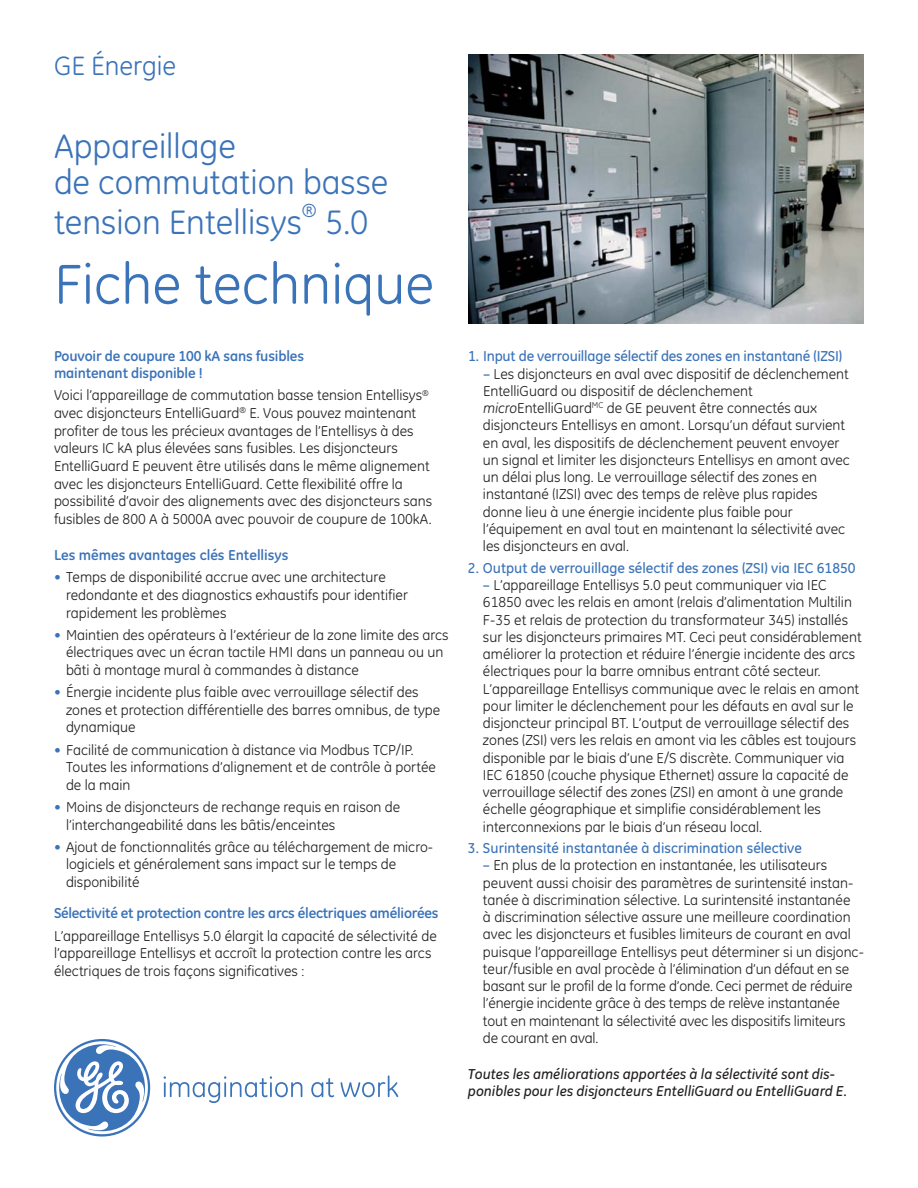
<style>
.page{position:relative;width:918px;height:1188px;background:#fff}
.page>*{position:absolute;margin:0;border:0;box-sizing:border-box;transform-origin:0 0}
.t1{font:57px "GE Inspira";color:#3b73b9}
.t2{font:34.5px/36px "GE Inspira";color:#3b73b9}
.t3{font:27px "GE Inspira";color:#3b73b9}
.t4{font:19.2px "GE Inspira";color:#3b73b9}
.t5{font:14.7px/17.2px "GE Inspira";color:#231f20}
.t6{font:500 14.7px "GE Inspira";color:#3b73b9}
.t7{font:700 14.7px/17.5px "GE Inspira";letter-spacing:-.01em;color:#3b73b9}
.t8{font:italic 500 14.7px/17.5px "GE Inspira";color:#231f20}
.s1{color:#3b73b9}
.s2{font-weight:500;color:#3b73b9}
.s3{font-style:italic}
</style>
<div class="page">
<svg style="left:164px;top:1076px;width:138px;height:27px"></svg>
<svg style="left:311px;top:1078px;width:23px;height:19px"></svg>
<svg style="left:341px;top:1075px;width:57px;height:22px"></svg>
<svg style="left:54px;top:1039px;width:96px;height:98px"></svg>
<img style="left:469px;top:55px;width:395px;height:269px">
<h3 class="t3" style="left:54px;top:50px;width:124px">GE Énergie</h3>
<h2 class="t2" style="left:54px;top:128px;width:336px">Appareillage<br>de commutation basse</h2>
<h2 class="t2" style="left:54px;top:205px;width:249px">tension Entellisys</h2>
<h3 class="t4" style="left:302px;top:200px;width:16px">®</h3>
<h2 class="t2" style="left:325px;top:205px;width:45px">5.0</h2>
<h1 class="t1" style="left:54px;top:251px;width:382px">Fiche technique</h1>
<p class="t7" style="left:54px;top:347px;width:252px">Pouvoir de coupure 100 kA sans fusibles maintenant disponible !</p>
<p class="t5" style="left:54px;top:387px;width:380px;line-height:17.7px">Voici l’appareillage de commutation basse tension Entellisys<sup>® </sup>avec disjoncteurs EntelliGuard<sup>®</sup> E. Vous pouvez maintenant profiter de tous les précieux avantages de l’Entellisys à des valeurs IC kA plus élevées sans fusibles. Les disjoncteurs EntelliGuard E peuvent être utilisés dans le même alignement avec les disjoncteurs EntelliGuard. Cette flexibilité offre la possibilité d’avoir des alignements avec des disjoncteurs sans fusibles de 800 A à 5000A avec pouvoir de coupure de 100kA.</p>
<p class="t7" style="left:54px;top:546px;width:236px">Les mêmes avantages clés Entellisys</p>
<p class="t5" style="left:66px;top:569px;width:344px;text-indent:-12px"><span class="s1">•</span> Temps de disponibilité accrue avec une architecture redondante et des diagnostics exhaustifs pour identifier rapidement les problèmes</p>
<p class="t5" style="left:66px;top:626px;width:384px;text-indent:-12px"><span class="s1">•</span> Maintien des opérateurs à l’extérieur de la zone limite des arcs électriques avec un écran tactile HMI dans un panneau ou un bâti à montage mural à commandes à distance</p>
<p class="t5" style="left:66px;top:683px;width:376px;text-indent:-12px"><span class="s1">•</span> Énergie incidente plus faible avec verrouillage sélectif des zones et protection différentielle des barres omnibus, de type dynamique</p>
<p class="t5" style="left:66px;top:741px;width:371px;text-indent:-12px"><span class="s1">•</span> Facilité de communication à distance via Modbus TCP/IP.<br>Toutes les informations d’alignement et de contrôle à portée de la main</p>
<p class="t5" style="left:66px;top:798px;width:336px;text-indent:-12px"><span class="s1">•</span> Moins de disjoncteurs de rechange requis en raison de l’interchangeabilité dans les bâtis/enceintes</p>
<p class="t5" style="left:66px;top:838px;width:369px;text-indent:-12px"><span class="s1">•</span> Ajout de fonctionnalités grâce au téléchargement de micro&shy;logiciels et généralement sans impact sur le temps de disponibilité</p>
<p class="t7" style="left:54px;top:904px;width:386px">Sélectivité et protection contre les arcs électriques améliorées</p>
<p class="t5" style="left:54px;top:927px;width:384px">L’appareillage Entellisys 5.0 élargit la capacité de sélectivité de l’appareillage Entellisys et accroît la protection contre les arcs électriques de trois façons significatives :</p>
<p class="t6" style="left:468px;top:348px;width:376px">1. Input de verrouillage sélectif des zones en instantané (IZSI)</p>
<p class="t5" style="left:483px;top:365px;width:368px"><span class="s2">–</span> Les disjoncteurs en aval avec dispositif de déclenchement EntelliGuard ou dispositif de déclenchement <span class="s3">micro</span>EntelliGuard<sup>MC</sup> de GE peuvent être connectés aux disjoncteurs Entellisys en amont. Lorsqu’un défaut survient en aval, les dispositifs de déclenchement peuvent envoyer un signal et limiter les disjoncteurs Entellisys en amont avec un délai plus long. Le verrouillage sélectif des zones en instantané (IZSI) avec des temps de relève plus rapides donne lieu à une énergie incidente plus faible pour l’équipement en aval tout en maintenant la sélectivité avec les disjoncteurs en aval.</p>
<p class="t6" style="left:468px;top:559px;width:389px">2. Output de verrouillage sélectif des zones (ZSI) via IEC 61850</p>
<p class="t5" style="left:483px;top:576px;width:380px"><span class="s2">–</span> L’appareillage Entellisys 5.0 peut communiquer via IEC 61850 avec les relais en amont (relais d’alimentation Multilin F-35 et relais de protection du transformateur 345) installés sur les disjoncteurs primaires MT. Ceci peut considérablement améliorer la protection et réduire l’énergie incidente des arcs électriques pour la barre omnibus entrant côté secteur.<br>L’appareillage Entellisys communique avec le relais en amont pour limiter le déclenchement pour les défauts en aval sur le disjoncteur principal BT. L’output de verrouillage sélectif des zones (ZSI) vers les relais en amont via les câbles est toujours disponible par le biais d’une E/S discrète. Communiquer via IEC 61850 (couche physique Ethernet) assure la capacité de verrouillage sélectif des zones (ZSI) en amont à une grande échelle géographique et simplifie considérablement les interconnexions par le biais d’un réseau local.</p>
<p class="t6" style="left:468px;top:840px;width:335px">3. Surintensité instantanée à discrimination sélective</p>
<p class="t5" style="left:483px;top:857px;width:382px"><span class="s2">–</span> En plus de la protection en instantanée, les utilisateurs peuvent aussi choisir des paramètres de surintensité instan&shy;tanée à discrimination sélective. La surintensité instantanée<br>à discrimination sélective assure une meilleure coordination avec les disjoncteurs et fusibles limiteurs de courant en aval puisque l’appareillage Entellisys peut déterminer si un disjonc&shy;teur/fusible en aval procède à l’élimination d’un défaut en se basant sur le profil de la forme d’onde. Ceci permet de réduire l’énergie incidente grâce à des temps de relève instantanée tout en maintenant la sélectivité avec les dispositifs limiteurs de courant en aval.</p>
<p class="t8" style="left:468px;top:1065px;width:380px">Toutes les améliorations apportées à la sélectivité sont dis&shy;ponibles pour les disjoncteurs EntelliGuard ou EntelliGuard E.</p>
</div>
